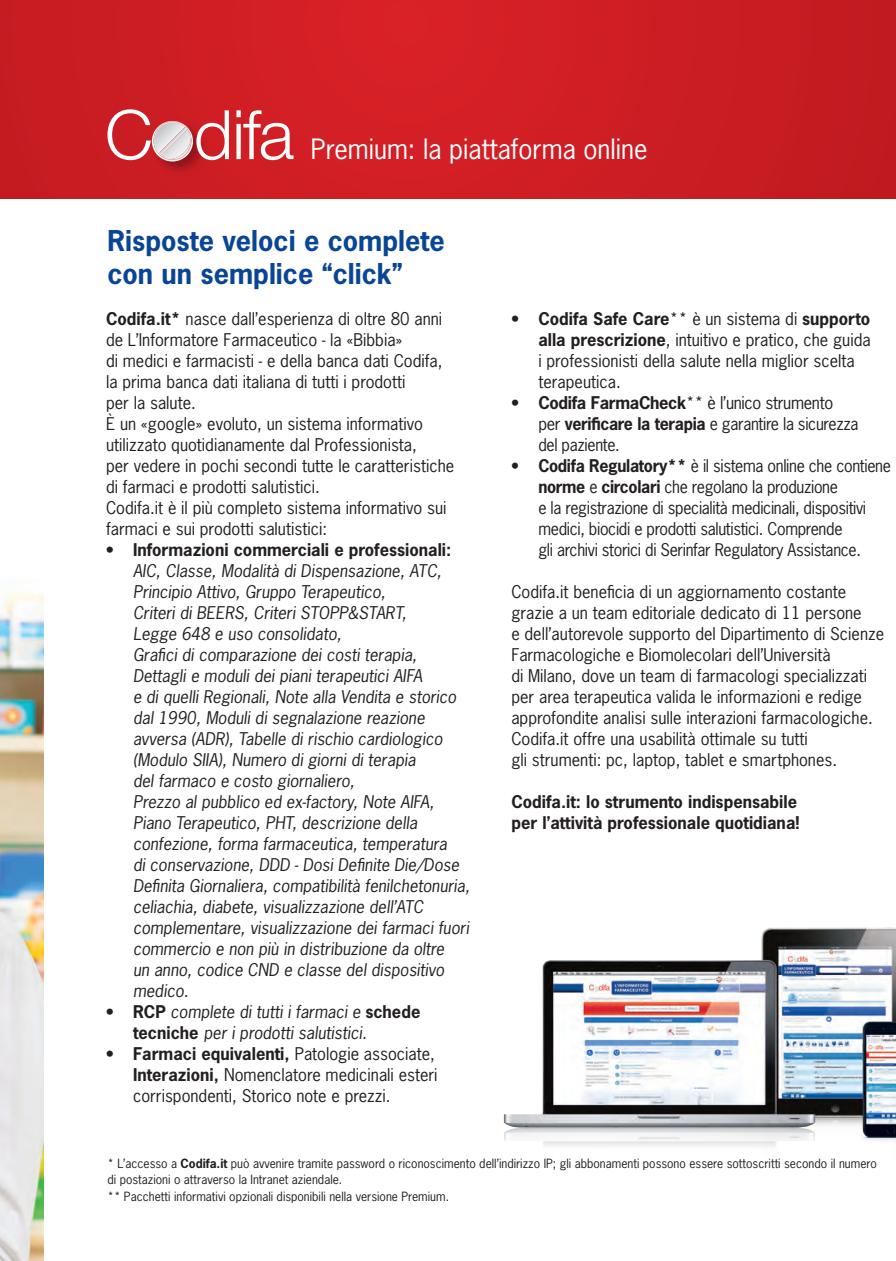
<style>
.page{position:relative;width:896px;height:1261px;background:#fff}
.page>*{position:absolute;margin:0;border:0;box-sizing:border-box;transform-origin:0 0}
.t1{font:700 27px/33px "News Gothic Std";color:#094594}
.t2{font:26.4px "News Gothic Std";color:#fff}
.t3{font:16.5px/21px "News Gothic Std";color:#231f20}
.t4{font:italic 16.5px/21px "News Gothic Std";color:#231f20}
.t5{font:16.5px/21px "News Gothic Std";letter-spacing:-.02em;color:#231f20}
.t6{font:700 16.5px/21px "News Gothic Std";color:#231f20}
.t7{font:12px/16.5px "News Gothic Std";color:#231f20}
.s1{font-weight:700}
.s2{font-weight:700;font-style:normal}
</style>
<div class="page">
<div style="left:0;top:0;width:896px;height:199px;background:#cd1e24"></div>
<img style="left:503px;top:927px;width:393px;height:220px">
<img style="left:0;top:593px;width:44px;height:667px">
<img style="left:151px;top:139px;width:49px;height:33px">
<img style="left:152px;top:135px;width:41px;height:26px">
<img style="left:153px;top:154px;width:8px;height:6px">
<img style="left:153px;top:121px;width:19px;height:33px">
<img style="left:161px;top:156px;width:8px;height:4px">
<img style="left:158px;top:127px;width:14px;height:29px">
<img style="left:169px;top:137px;width:3px;height:23px">
<svg style="left:107px;top:109px;width:44px;height:51px"></svg>
<svg style="left:172px;top:110px;width:57px;height:50px"></svg>
<svg style="left:236px;top:110px;width:57px;height:50px"></svg>
<h2 class="t2" style="left:311px;top:132px;width:338px">Premium: la piattaforma online</h2>
<h1 class="t1" style="left:107px;top:224px;width:339px">Risposte veloci e complete con un semplice “click”</h1>
<p class="t3" style="left:106px;top:308px;width:350px"><span class="s1">Codifa.it*</span> nasce dall’esperienza di oltre 80 anni de L’Informatore Farmaceutico - la «Bibbia»<br>di medici e farmacisti - e della banca dati Codifa, la prima banca dati italiana di tutti i prodotti<br>per la salute.<br>È un «google» evoluto, un sistema informativo utilizzato quotidianamente dal Professionista,<br>per vedere in pochi secondi tutte le caratteristiche di farmaci e prodotti salutistici.<br>Codifa.it è il più completo sistema informativo sui farmaci e sui prodotti salutistici:</p>
<p class="t6" style="left:106px;top:539px;width:347px">• Informazioni commerciali e professionali:</p>
<p class="t4" style="left:133px;top:560px;width:338px">AIC, Classe, Modalità di Dispensazione, ATC, Principio Attivo, Gruppo Terapeutico,<br>Criteri di BEERS, Criteri STOPP&amp;START,<br>Legge 648 e uso consolidato,<br>Grafici di comparazione dei costi terapia, Dettagli e moduli dei piani terapeutici AIFA<br>e di quelli Regionali, Note alla Vendita e storico dal 1990, Moduli di segnalazione reazione avversa (ADR), Tabelle di rischio cardiologico (Modulo SIIA), Numero di giorni di terapia<br>del farmaco e costo giornaliero,<br>Prezzo al pubblico ed ex-factory, Note AIFA, Piano Terapeutico, PHT, descrizione della confezione, forma farmaceutica, temperatura<br>di conservazione, DDD - Dosi Definite Die/Dose Definita Giornaliera, compatibilità fenilchetonuria, celiachia, diabete, visualizzazione dell’ATC complementare, visualizzazione dei farmaci fuori commercio e non più in distribuzione da oltre<br>un anno, codice CND e classe del dispositivo medico.</p>
<p class="t4" style="left:133px;top:1001px;width:289px;text-indent:-27px"><span class="s2">• RCP</span> complete di tutti i farmaci e <span class="s2">schede tecniche</span> per i prodotti salutistici.</p>
<p class="t3" style="left:133px;top:1043px;width:306px;text-indent:-27px"><span class="s1">• Farmaci equivalenti,</span> Patologie associate,<br><span class="s1">Interazioni,</span> Nomenclatore medicinali esteri corrispondenti, Storico note e prezzi.</p>
<p class="t3" style="left:538px;top:308px;width:334px;text-indent:-27px"><span class="s1">• Codifa Safe Care</span>** è un sistema di <span class="s1">supporto alla prescrizione</span>, intuitivo e pratico, che guida i professionisti della salute nella miglior scelta terapeutica.</p>
<p class="t5" style="left:538px;top:392px;width:322px;text-indent:-27px"><span class="s1">• Codifa FarmaCheck</span>** è l’unico strumento per <span class="s1">verificare la terapia</span> e garantire la sicurezza del paziente.</p>
<p class="t5" style="left:538px;top:455px;width:354px;text-indent:-27px"><span class="s1">• Codifa Regulatory**</span> è il sistema online che contiene <span class="s1">norme</span> e <span class="s1">circolari</span> che regolano la produzione<br>e la registrazione di specialità medicinali, dispositivi medici, biocidi e prodotti salutistici. Comprende<br>gli archivi storici di Serinfar Regulatory Assistance.</p>
<p class="t3" style="left:511px;top:581px;width:374px">Codifa.it beneficia di un aggiornamento costante grazie a un team editoriale dedicato di 11 persone<br>e dell’autorevole supporto del Dipartimento di Scienze Farmacologiche e Biomolecolari dell’Università<br>di Milano, dove un team di farmacologi specializzati per area terapeutica valida le informazioni e redige approfondite analisi sulle interazioni farmacologiche.<br>Codifa.it offre una usabilità ottimale su tutti<br>gli strumenti: pc, laptop, tablet e smartphones.</p>
<p class="t6" style="left:511px;top:790px;width:290px">Codifa.it: lo strumento indispensabile per l’attività professionale quotidiana!</p>
<p class="t7" style="left:107px;top:1154px;width:770px">* L’accesso a <span class="s1">Codifa.it</span> può avvenire tramite password o riconoscimento dell’indirizzo IP; gli abbonamenti possono essere sottoscritti secondo il numero di postazioni o attraverso la Intranet aziendale.<br>** Pacchetti informativi opzionali disponibili nella versione Premium.</p>
</div>
